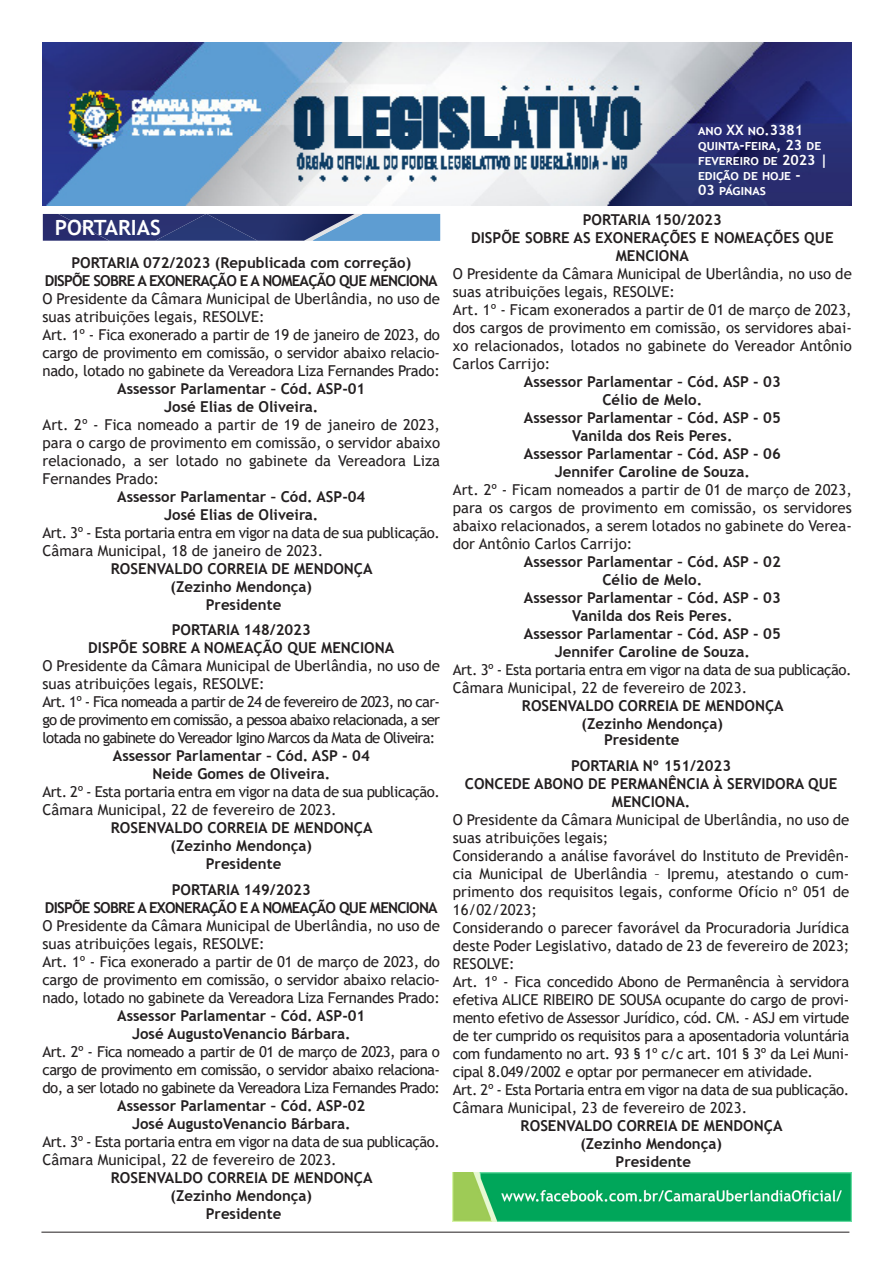
<style>
.page{position:relative;width:893px;height:1263px;background:#fff}
.page>*{position:absolute;margin:0;border:0;box-sizing:border-box;transform-origin:0 0}
.t1{font:700 21px "Trebuchet MS";color:#fff}
.t2{font:15px/18px "Trebuchet MS";color:#231f20;text-align:justify}
.t3{font:700 15px/18px "Trebuchet MS";color:#231f20;text-align:center}
.t4{font:15px "Trebuchet MS";letter-spacing:-.03em;color:#231f20}
.t5{font:700 15px "Trebuchet MS";letter-spacing:-.05em;color:#231f20}
.t6{font:700 14.25px/15px "Trebuchet MS";color:#fff}
</style>
<div class="page">
<img style="left:42px;top:42px;width:810px;height:164px">
<hr style="left:41px;top:1232px;width:808px;height:1px;background:#231f20">
<div style="left:43px;top:214px;width:164px;height:27px;background:#283171"></div>
<img style="left:207px;top:214px;width:106px;height:27px">
<svg style="left:313px;top:214px;width:127px;height:27px;background:#5d90c2"></svg>
<img style="left:453px;top:1172px;width:399px;height:49px">
<p class="t1" style="left:55px;top:215px;width:107px">PORTARIAS</p>
<p class="t3" style="left:71px;top:253px;width:341px">PORTARIA 072/2023 (Republicada com correção)</p>
<p class="t5" style="left:45px;top:271px;width:394px">DISPÕE SOBRE A EXONERAÇÃO E A NOMEAÇÃO QUE MENCIONA</p>
<p class="t2" style="left:43px;top:289px;width:399px">O Presidente da Câmara Municipal de Uberlândia, no uso de suas atribuições legais, RESOLVE:</p>
<p class="t2" style="left:43px;top:325px;width:399px">Art. 1º - Fica exonerado a partir de 19 de janeiro de 2023, do cargo de provimento em comissão, o servidor abaixo relacio&shy;nado, lotado no gabinete da Vereadora Liza Fernandes Prado:</p>
<p class="t3" style="left:117px;top:379px;width:250px">Assessor Parlamentar – Cód. ASP-01</p>
<p class="t3" style="left:164px;top:397px;width:156px">José Elias de Oliveira.</p>
<p class="t2" style="left:43px;top:415px;width:399px">Art. 2º - Fica nomeado a partir de 19 de janeiro de 2023, para o cargo de provimento em comissão, o servidor abaixo relacionado, a ser lotado no gabinete da Vereadora Liza Fernandes Prado:</p>
<p class="t3" style="left:117px;top:487px;width:250px">Assessor Parlamentar – Cód. ASP-04</p>
<p class="t3" style="left:164px;top:505px;width:156px">José Elias de Oliveira.</p>
<p class="t4" style="left:43px;top:523px;width:399px">Art. 3º - Esta portaria entra em vigor na data de sua publicação.</p>
<p class="t2" style="left:43px;top:541px;width:282px">Câmara Municipal, 18 de janeiro de 2023.</p>
<p class="t3" style="left:111px;top:559px;width:263px">ROSENVALDO CORREIA DE MENDONÇA</p>
<p class="t3" style="left:171px;top:577px;width:143px">(Zezinho Mendonça)</p>
<p class="t3" style="left:206px;top:595px;width:77px">Presidente</p>
<p class="t3" style="left:172px;top:621px;width:141px">PORTARIA 148/2023</p>
<p class="t3" style="left:88px;top:639px;width:308px">DISPÕE SOBRE A NOMEAÇÃO QUE MENCIONA</p>
<p class="t2" style="left:43px;top:657px;width:399px">O Presidente da Câmara Municipal de Uberlândia, no uso de suas atribuições legais, RESOLVE:</p>
<p class="t2" style="left:43px;top:693px;width:399px">Art. 1º - Fica nomeada a partir de 24 de fevereiro de 2023, no car&shy;go de provimento em comissão, a pessoa abaixo relacionada, a ser lotada no gabinete do Vereador Igino Marcos da Mata de Oliveira:</p>
<p class="t3" style="left:113px;top:747px;width:258px">Assessor Parlamentar – Cód. ASP - 04</p>
<p class="t3" style="left:152px;top:765px;width:179px">Neide Gomes de Oliveira.</p>
<p class="t4" style="left:43px;top:782px;width:399px">Art. 2º - Esta portaria entra em vigor na data de sua publicação.</p>
<p class="t2" style="left:43px;top:801px;width:296px">Câmara Municipal, 22 de fevereiro de 2023.</p>
<p class="t3" style="left:111px;top:819px;width:263px">ROSENVALDO CORREIA DE MENDONÇA</p>
<p class="t3" style="left:171px;top:837px;width:143px">(Zezinho Mendonça)</p>
<p class="t3" style="left:206px;top:855px;width:77px">Presidente</p>
<p class="t3" style="left:172px;top:880px;width:141px">PORTARIA 149/2023</p>
<p class="t5" style="left:45px;top:898px;width:394px">DISPÕE SOBRE A EXONERAÇÃO E A NOMEAÇÃO QUE MENCIONA</p>
<p class="t2" style="left:43px;top:916px;width:399px">O Presidente da Câmara Municipal de Uberlândia, no uso de suas atribuições legais, RESOLVE:</p>
<p class="t2" style="left:43px;top:952px;width:399px">Art. 1º - Fica exonerado a partir de 01 de março de 2023, do cargo de provimento em comissão, o servidor abaixo relacio&shy;nado, lotado no gabinete da Vereadora Liza Fernandes Prado:</p>
<p class="t3" style="left:117px;top:1006px;width:250px">Assessor Parlamentar – Cód. ASP-01</p>
<p class="t3" style="left:132px;top:1024px;width:220px">José AugustoVenancio Bárbara.</p>
<p class="t2" style="left:43px;top:1042px;width:399px">Art. 2º - Fica nomeado a partir de 01 de março de 2023, para o cargo de provimento em comissão, o servidor abaixo relaciona&shy;do, a ser lotado no gabinete da Vereadora Liza Fernandes Prado:</p>
<p class="t3" style="left:117px;top:1096px;width:250px">Assessor Parlamentar – Cód. ASP-02</p>
<p class="t3" style="left:132px;top:1114px;width:220px">José AugustoVenancio Bárbara.</p>
<p class="t4" style="left:43px;top:1132px;width:399px">Art. 3º - Esta portaria entra em vigor na data de sua publicação.</p>
<p class="t2" style="left:43px;top:1150px;width:296px">Câmara Municipal, 22 de fevereiro de 2023.</p>
<p class="t3" style="left:111px;top:1168px;width:263px">ROSENVALDO CORREIA DE MENDONÇA</p>
<p class="t3" style="left:171px;top:1186px;width:143px">(Zezinho Mendonça)</p>
<p class="t3" style="left:206px;top:1204px;width:77px">Presidente</p>
<p class="t6" style="left:698px;top:122px;width:131px">ano XX no.3381 quinta-feira, 23 de fevereiro de 2023 | edição de hoje -</p>
<p class="t6" style="left:698px;top:182px;width:69px">03 páginas</p>
<p class="t3" style="left:583px;top:210px;width:141px">PORTARIA 150/2023</p>
<p class="t3" style="left:471px;top:228px;width:364px">DISPÕE SOBRE AS EXONERAÇÕES E NOMEAÇÕES QUE<br>MENCIONA</p>
<p class="t2" style="left:453px;top:264px;width:400px">O Presidente da Câmara Municipal de Uberlândia, no uso de suas atribuições legais, RESOLVE:</p>
<p class="t2" style="left:453px;top:300px;width:400px">Art. 1º - Ficam exonerados a partir de 01 de março de 2023, dos cargos de provimento em comissão, os servidores abai&shy;xo relacionados, lotados no gabinete do Vereador Antônio Carlos Carrijo:</p>
<p class="t3" style="left:524px;top:372px;width:258px">Assessor Parlamentar – Cód. ASP - 03</p>
<p class="t3" style="left:602px;top:390px;width:101px">Célio de Melo.</p>
<p class="t3" style="left:524px;top:408px;width:258px">Assessor Parlamentar – Cód. ASP - 05</p>
<p class="t3" style="left:572px;top:426px;width:162px">Vanilda dos Reis Peres.</p>
<p class="t3" style="left:524px;top:444px;width:258px">Assessor Parlamentar – Cód. ASP - 06</p>
<p class="t3" style="left:555px;top:462px;width:197px">Jennifer Caroline de Souza.</p>
<p class="t2" style="left:453px;top:480px;width:400px">Art. 2º - Ficam nomeados a partir de 01 de março de 2023, para os cargos de provimento em comissão, os servidores abaixo relacionados, a serem lotados no gabinete do Verea&shy;dor Antônio Carlos Carrijo:</p>
<p class="t3" style="left:524px;top:552px;width:258px">Assessor Parlamentar – Cód. ASP - 02</p>
<p class="t3" style="left:602px;top:570px;width:101px">Célio de Melo.</p>
<p class="t3" style="left:524px;top:588px;width:258px">Assessor Parlamentar – Cód. ASP - 03</p>
<p class="t3" style="left:572px;top:606px;width:162px">Vanilda dos Reis Peres.</p>
<p class="t3" style="left:524px;top:624px;width:258px">Assessor Parlamentar – Cód. ASP - 05</p>
<p class="t3" style="left:555px;top:642px;width:197px">Jennifer Caroline de Souza.</p>
<p class="t4" style="left:453px;top:660px;width:400px">Art. 3º - Esta portaria entra em vigor na data de sua publicação.</p>
<p class="t2" style="left:453px;top:678px;width:296px">Câmara Municipal, 22 de fevereiro de 2023.</p>
<p class="t3" style="left:522px;top:696px;width:263px">ROSENVALDO CORREIA DE MENDONÇA</p>
<p class="t3" style="left:582px;top:714px;width:143px">(Zezinho Mendonça)</p>
<p class="t3" style="left:571px;top:757px;width:162px">PORTARIA Nº 151/2023</p>
<p class="t3" style="left:465px;top:775px;width:374px">CONCEDE ABONO DE PERMANÊNCIA À SERVIDORA QUE<br>MENCIONA.</p>
<p class="t2" style="left:453px;top:811px;width:398px">O Presidente da Câmara Municipal de Uberlândia, no uso de suas atribuições legais;</p>
<p class="t2" style="left:453px;top:847px;width:398px">Considerando a análise favorável do Instituto de Previdên&shy;cia Municipal de Uberlândia – Ipremu, atestando o cum&shy;primento dos requisitos legais, conforme Ofício nº 051 de 16/02/2023;</p>
<p class="t2" style="left:453px;top:919px;width:398px">Considerando o parecer favorável da Procuradoria Jurídica deste Poder Legislativo, datado de 23 de fevereiro de 2023;</p>
<p class="t2" style="left:453px;top:955px;width:63px">RESOLVE:</p>
<p class="t2" style="left:453px;top:973px;width:398px">Art. 1º - Fica concedido Abono de Permanência à servidora efetiva ALICE RIBEIRO DE SOUSA ocupante do cargo de provi&shy;mento efetivo de Assessor Jurídico, cód. CM. - ASJ em virtude de ter cumprido os requisitos para a aposentadoria voluntária com fundamento no art. 93 § 1º c/c art. 101 § 3º da Lei Muni&shy;cipal 8.049/2002 e optar por permanecer em atividade.</p>
<p class="t4" style="left:453px;top:1081px;width:398px">Art. 2º - Esta Portaria entra em vigor na data de sua publicação.</p>
<p class="t2" style="left:453px;top:1099px;width:296px">Câmara Municipal, 23 de fevereiro de 2023.</p>
<p class="t3" style="left:521px;top:1117px;width:263px">ROSENVALDO CORREIA DE MENDONÇA</p>
<p class="t3" style="left:580px;top:1135px;width:143px">(Zezinho Mendonça)</p>
<p class="t3" style="left:616px;top:1153px;width:77px">Presidente</p>
<p class="t3" style="left:604px;top:730px;width:77px">Presidente</p>
</div>
